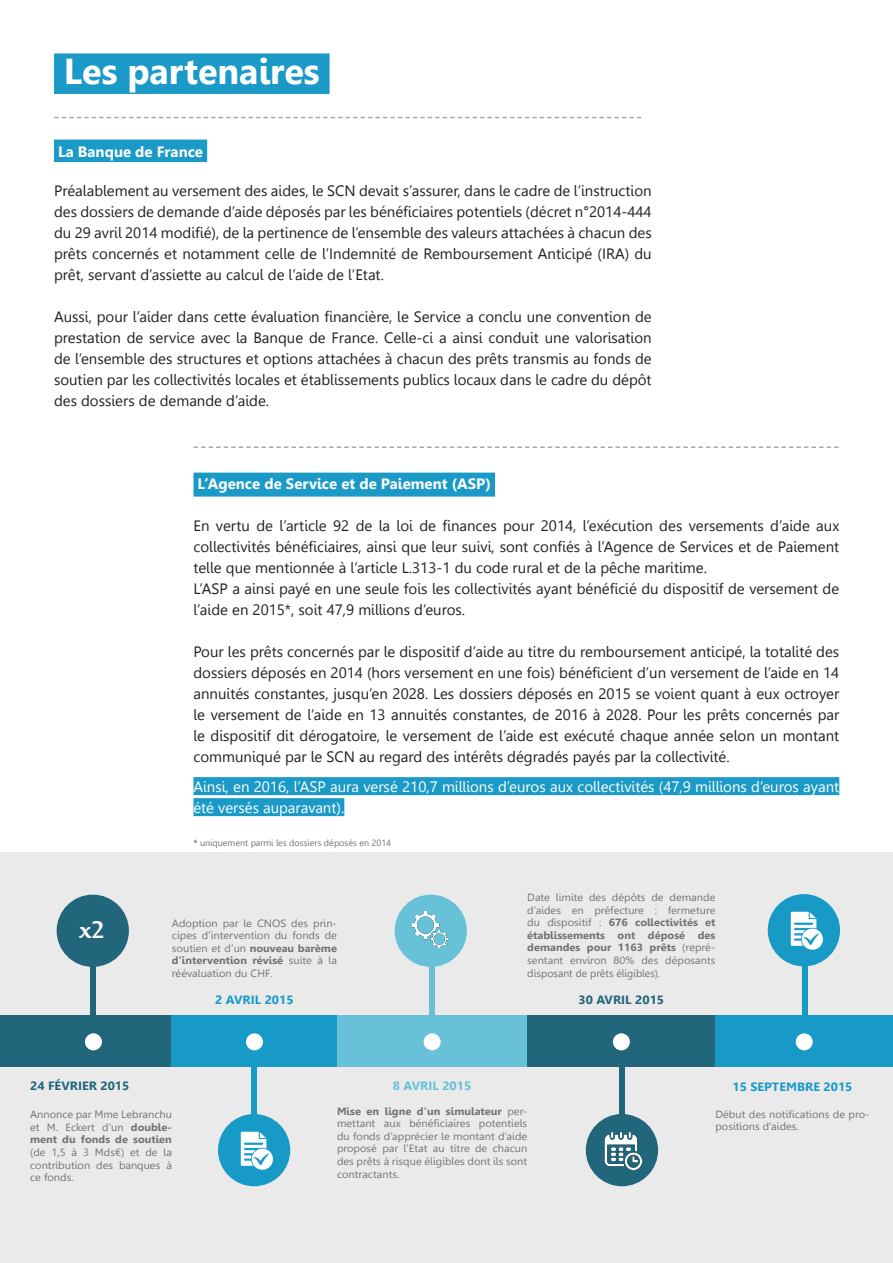
<style>
.page{position:relative;width:893px;height:1263px;background:#fff}
.page>*{position:absolute;margin:0;border:0;box-sizing:border-box;transform-origin:0 0}
.t1{font:37.5px "Mool Boran";color:#fff}
.t2{font:700 36px "Leelawadee";color:#fff}
.t3{font:15px/21px "Leelawadee";color:#231f20;text-align:justify}
.t4{font:15px/21px "Leelawadee";color:#fff}
.t5{font:700 15px "Leelawadee";color:#fff}
.t6{font:700 12px "Leelawadee";color:#189ac7;scale:1.05 1}
.t7{font:700 12px "Leelawadee";color:#22667b;scale:1.05 1}
.t8{font:700 12px "Leelawadee";color:#67c1d9;scale:1.05 1}
.t9{font:10.5px/12.6px "Leelawadee";color:#737373;text-align:justify;scale:1.05 1}
.t10{font:9px "Leelawadee";color:#737373}
.s1{font-weight:700}
.s2{font-size:10.05px}
</style>
<div class="page">
<div style="left:0;top:852px;width:893px;height:411px;background:#eaeaea"></div>
<div style="left:305px;top:1015px;width:222px;height:51px;background:#67c1d9"></div>
<div style="left:527px;top:1015px;width:216px;height:51px;background:#22667b"></div>
<div style="left:715px;top:1015px;width:178px;height:51px;background:#189ac7"></div>
<div style="left:0;top:1015px;width:172px;height:51px;background:#22667b"></div>
<div style="left:172px;top:1015px;width:165px;height:51px;background:#189ac7"></div>
<div style="left:85px;top:1033px;width:17px;height:17px;background:#fff;border-radius:50%"></div>
<div style="left:246px;top:1033px;width:17px;height:17px;background:#fff;border-radius:50%"></div>
<div style="left:424px;top:1033px;width:17px;height:17px;background:#fff;border-radius:50%"></div>
<div style="left:613px;top:1033px;width:17px;height:17px;background:#fff;border-radius:50%"></div>
<div style="left:796px;top:1033px;width:17px;height:17px;background:#fff;border-radius:50%"></div>
<div style="left:57px;top:895px;width:72px;height:72px;background:#22667b;border-radius:50%"></div>
<div style="left:218px;top:1114px;width:72px;height:72px;background:#189ac7;border-radius:50%"></div>
<div style="left:91px;top:965px;width:5px;height:51px;background:#22667b"></div>
<div style="left:252px;top:1064px;width:5px;height:51px;background:#189ac7"></div>
<div style="left:395px;top:895px;width:72px;height:72px;background:#67c1d9;border-radius:50%"></div>
<div style="left:586px;top:1114px;width:72px;height:72px;background:#22667b;border-radius:50%"></div>
<div style="left:429px;top:965px;width:5px;height:51px;background:#67c1d9"></div>
<div style="left:619px;top:1064px;width:6px;height:51px;background:#22667b"></div>
<div style="left:768px;top:894px;width:72px;height:72px;background:#189ac7;border-radius:50%"></div>
<div style="left:802px;top:965px;width:5px;height:51px;background:#189ac7"></div>
<img style="left:240px;top:1131px;width:33px;height:39px">
<img style="left:411px;top:911px;width:37px;height:37px">
<img style="left:604px;top:1131px;width:39px;height:40px">
<img style="left:790px;top:911px;width:33px;height:39px">
<div style="left:54px;top:53px;width:276px;height:41px;background:#1b9ac7"></div>
<div style="left:54px;top:140px;width:153px;height:22px;background:#1b9ac7"></div>
<div style="left:193px;top:473px;width:302px;height:24px;background:#1b9ac7"></div>
<div style="left:193px;top:777px;width:646px;height:18px;background:#1b9ac7"></div>
<div style="left:193px;top:798px;width:151px;height:18px;background:#1b9ac7"></div>
<svg style="left:193px;top:446px;width:646px;height:2px"></svg>
<svg style="left:54px;top:117px;width:587px;height:1px"></svg>
<p class="t2" style="left:64px;top:51px;width:257px">Les partenaires</p>
<p class="t5" style="left:58px;top:143px;width:146px">La Banque de France</p>
<p class="t3" style="left:54px;top:180px;width:599px">Préalablement au versement des aides, le SCN devait s’assurer, dans le cadre de l’instruction des dossiers de demande d’aide déposés par les bénéficiaires potentiels (décret n°2014-444 du 29 avril 2014 modifié), de la pertinence de l’ensemble des valeurs attachées à chacun des prêts concernés et notamment celle de l’Indemnité de Remboursement Anticipé (IRA) du prêt, servant d’assiette au calcul de l’aide de l’Etat.</p>
<p class="t3" style="left:54px;top:306px;width:599px">Aussi, pour l’aider dans cette évaluation financière, le Service a conclu une convention de prestation de service avec la Banque de France. Celle-ci a ainsi conduit une valorisation de l’ensemble des structures et options attachées à chacun des prêts transmis au fonds de soutien par les collectivités locales et établissements publics locaux dans le cadre du dépôt des dossiers de demande d’aide.</p>
<p class="t1" style="left:79px;top:903px;width:27px">x2</p>
<p class="t5" style="left:198px;top:475px;width:295px">L’Agence de Service et de Paiement (ASP)</p>
<p class="t3" style="left:193px;top:515px;width:647px">En vertu de l’article 92 de la loi de finances pour 2014, l’exécution des versements d’aide aux collectivités bénéficiaires, ainsi que leur suivi, sont confiés à l’Agence de Services et de Paiement telle que mentionnée à l’article L.313-1 du code rural et de la pêche maritime.</p>
<p class="t3" style="left:193px;top:578px;width:647px">L’ASP a ainsi payé en une seule fois les collectivités ayant bénéficié du dispositif de versement de l’aide en 2015*, soit 47,9 millions d’euros.</p>
<p class="t3" style="left:193px;top:641px;width:647px">Pour les prêts concernés par le dispositif d’aide au titre du remboursement anticipé, la totalité des dossiers déposés en 2014 (hors versement en une fois) bénéficient d’un versement de l’aide en 14 annuités constantes, jusqu’en 2028. Les dossiers déposés en 2015 se voient quant à eux octroyer le versement de l’aide en 13 annuités constantes, de 2016 à 2028. Pour les prêts concernés par le dispositif dit dérogatoire, le versement de l’aide est exécuté chaque année selon un montant communiqué par le SCN au regard des intérêts dégradés payés par la collectivité.</p>
<p class="t4" style="left:193px;top:776px;width:647px">Ainsi, en 2016, l’ASP aura versé 210,7 millions d’euros aux collectivités (47,9 millions d’euros ayant été versés auparavant).</p>
<p class="t10" style="left:193px;top:838px;width:199px"><span class="s1">*</span> uniquement parmi les dossiers déposés en 2014</p>
<p class="t9" style="left:172px;top:917px;width:159px">Adoption par le CNOS des prin&shy;cipes d’intervention du fonds de soutien et d’un <span class="s1">nouveau barème d’intervention révisé</span> suite à la réévaluation du CHF.</p>
<p class="t6" style="left:215px;top:993px;width:76px">2 AVRIL 2015</p>
<p class="t9" style="left:527px;top:891px;width:181px">Date limite des dépôts de demande d’aides en préfecture : fermeture du dispositif : <span class="s1">676 collectivités et établissements ont déposé des demandes pour 1163 prêts</span> (repré&shy;sentant environ 80% des déposants dis<span class="s2">po</span>sant de prêts éligibles).</p>
<p class="t7" style="left:578px;top:992px;width:83px">30 AVRIL 2015</p>
<p class="t7" style="left:30px;top:1078px;width:96px">24 FÉVRIER 2015</p>
<p class="t9" style="left:30px;top:1108px;width:137px">Annonce par Mme Lebranchu et M. Eckert d’un <span class="s1">double&shy;ment du fonds de soutien </span>(de 1,5 à 3 Mds€) et de la contribution des banques à ce fonds.</p>
<p class="t8" style="left:393px;top:1078px;width:76px">8 AVRIL 2015</p>
<p class="t9" style="left:337px;top:1105px;width:183px"><span class="s1">Mise en ligne d’un simulateur</span> per&shy;mettant aux bénéficiaires potentiels du fonds d’apprécier le montant d’aide proposé par l’Etat au titre de chacun des prêts à risque éligibles dont ils sont contractants.</p>
<p class="t6" style="left:732px;top:1079px;width:116px">15 SEPTEMBRE 2015</p>
<p class="t9" style="left:715px;top:1108px;width:148px">Début des notifications de pro&shy;positions d’aides.</p>
</div>
